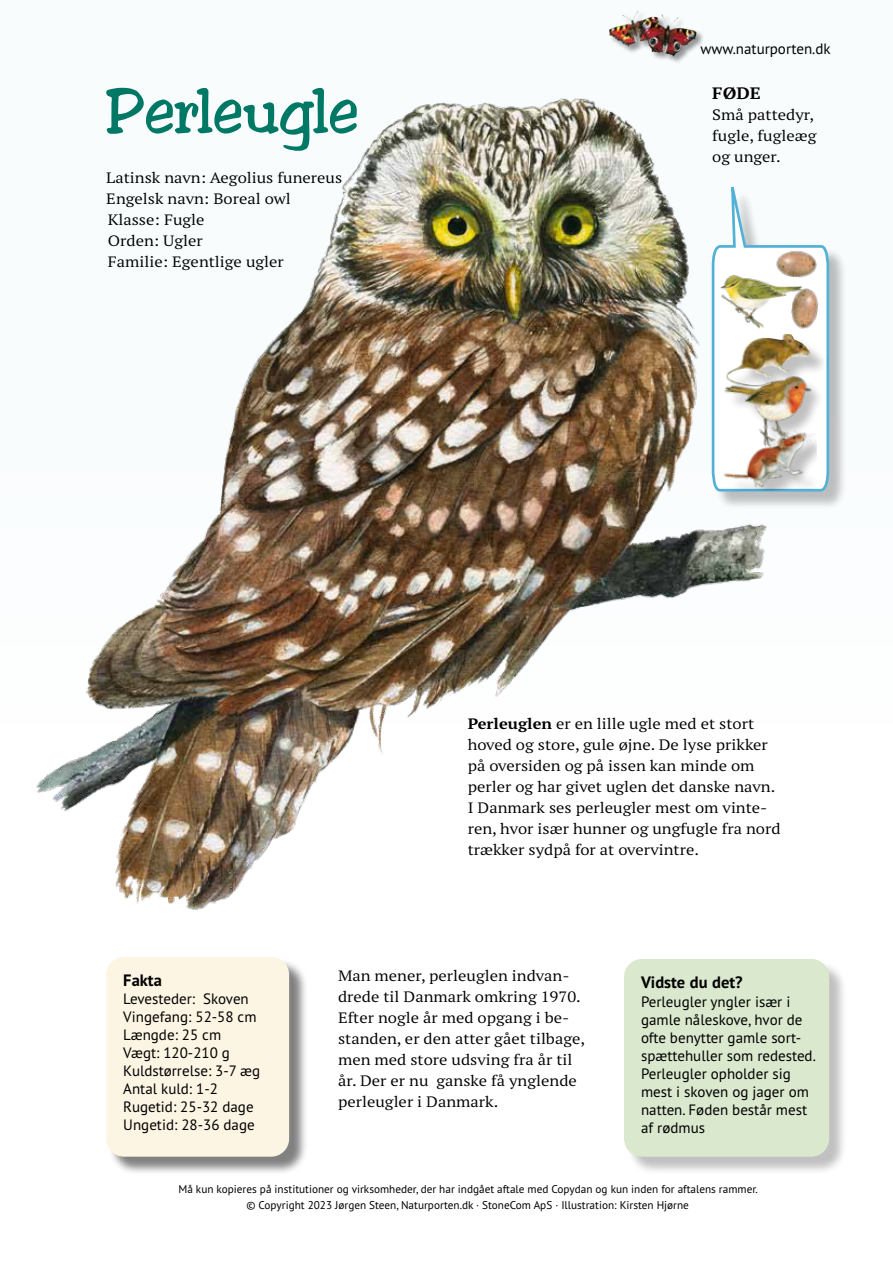
<style>
.page{position:relative;width:893px;height:1263px;background:#fff}
.page>*{position:absolute;margin:0;border:0;box-sizing:border-box;transform-origin:0 0}
.t1{font:60px "Toledo";color:#007866}
.t2{font:700 16.5px "PT Sans Pro";color:#000}
.t3{font:700 expanded 16.5px "PT Serif Pro";color:#000}
.t4{font:expanded 15px/21px "PT Serif Pro";color:#000}
.t5{font:15px/18px "PT Sans Pro";color:#000}
.t6{font:11.25px/16.5px "PT Sans Pro";color:#000;text-align:center}
.s1{font-weight:700}
</style>
<div class="page">
<div style="left:609px;top:11px;width:96px;height:54px;background:#000;opacity:.4"></div>
<img style="left:609px;top:11px;width:58px;height:42px">
<img style="left:36px;top:97px;width:731px;height:813px">
<div style="left:109px;top:959px;width:199px;height:216px;background:#000;opacity:.5"></div>
<div style="left:106px;top:957px;width:183px;height:200px;background:#fcf5e4;border-radius:18px"></div>
<div style="left:626px;top:961px;width:222px;height:214px;background:#000;opacity:.25"></div>
<div style="left:624px;top:959px;width:205px;height:198px;background:#dae8ce;border-radius:18px"></div>
<div style="left:714px;top:190px;width:134px;height:320px;background:#000;opacity:.25"></div>
<img style="left:710px;top:157px;width:120px;height:336px">
<img style="left:787px;top:285px;width:36px;height:49px">
<img style="left:775px;top:246px;width:46px;height:33px">
<h1 class="t1" style="left:106px;top:74px;width:254px">Perleugle</h1>
<p class="t4" style="left:106px;top:166px;width:237px">Latinsk navn: Aegolius funereus<br>Engelsk navn: Boreal owl<br>Klasse: Fugle<br>Orden: Ugler<br>Familie: Egentlige ugler</p>
<p class="t5" style="left:701px;top:39px;width:132px">www.naturporten.dk</p>
<p class="t3" style="left:712px;top:82px;width:50px">FØDE</p>
<p class="t4" style="left:712px;top:103px;width:106px">Små pattedyr, fugle, fugleæg og unger.</p>
<p class="t4" style="left:468px;top:712px;width:314px"><span class="s1">Perleuglen</span> er en lille ugle med et stort hoved og store, gule øjne. De lyse prikker på oversiden og på issen kan minde om perler og har givet uglen det danske navn.<br>I Danmark ses perleugler mest om vinte&shy;ren, hvor især hunner og ungfugle fra nord trækker sydpå for at overvintre.</p>
<p class="t2" style="left:123px;top:970px;width:40px">Fakta</p>
<p class="t5" style="left:123px;top:990px;width:138px">Levesteder: Skoven<br>Vingefang: 52-58 cm<br>Længde: 25 cm<br>Vægt: 120-210 g<br>Kuldstørrelse: 3-7 æg<br>Antal kuld: 1-2<br>Rugetid: 25-32 dage<br>Ungetid: 28-36 dage</p>
<p class="t4" style="left:338px;top:964px;width:249px">Man mener, perleuglen indvan&shy;drede til Danmark omkring 1970.<br>Efter nogle år med opgang i be&shy;standen, er den atter gået tilbage, men med store udsving fra år til år. Der er nu ganske få ynglende perleugler i Danmark.</p>
<p class="t2" style="left:641px;top:972px;width:103px">Vidste du det?</p>
<p class="t5" style="left:641px;top:992px;width:176px">Perleugler yngler især i gamle nåleskove, hvor de ofte benytter gamle sort&shy;spættehuller som redested.<br>Perleugler opholder sig mest i skoven og jager om natten. Føden består mest af rødmus</p>
<p class="t6" style="left:178px;top:1180px;width:581px">Må kun kopieres på institutioner og virksomheder, der har indgået aftale med Copydan og kun inden for aftalens rammer. © Copyright 2023 Jørgen Steen, Naturporten.dk · StoneCom ApS · Illustration: Kirsten Hjørne</p>
</div>
